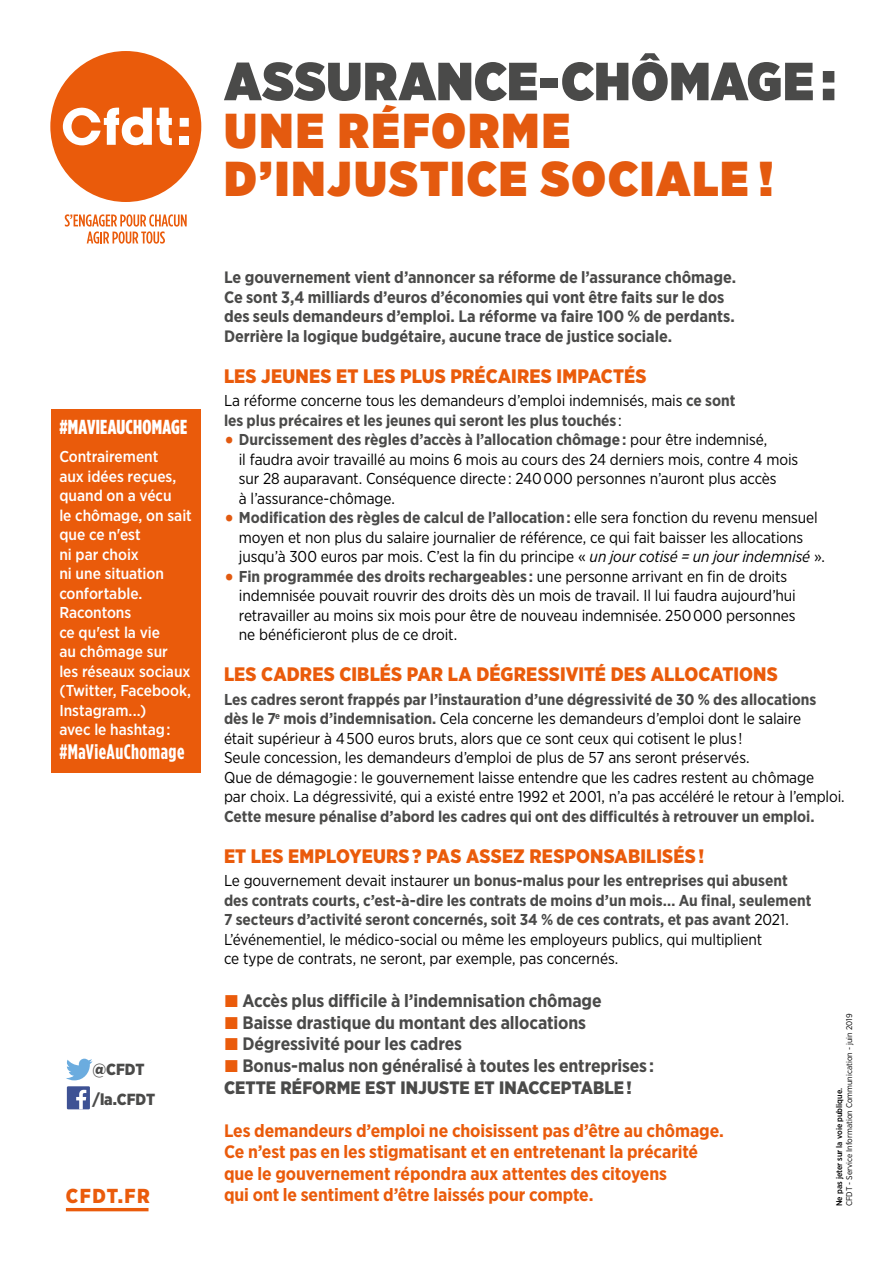
<style>
.page{position:relative;width:893px;height:1263px;background:#fff}
.page>*{position:absolute;margin:0;border:0;box-sizing:border-box;transform-origin:0 0}
.t1{font:900 53.55px "Gotham Narrow";letter-spacing:.015em;color:#4a4a49}
.t2{font:900 48.9px/48px "Gotham Narrow";letter-spacing:.05em;color:#e45a0f}
.t3{font:700 21px "Gotham Condensed";letter-spacing:.025em;color:#fff}
.t4{font:900 20.25px "Gotham Condensed";letter-spacing:.015em;color:#fff}
.t5{font:900 20.25px "Gotham Narrow";letter-spacing:.07em;color:#ea5b0b}
.t6{font:900 19.5px "Gotham Narrow";letter-spacing:.005em;color:#ea5b0b}
.t7{font:700 18px/21.6px "Gotham Narrow";letter-spacing:-.005em;color:#ea5b0b}
.t8{font:700 18px/21.6px "Gotham Narrow";letter-spacing:-.005em;color:#4a4a49}
.t9{font:900 18px "Gotham Narrow";letter-spacing:.005em;color:#4a4a49}
.t10{font:700 16.5px/19.5px "Gotham Narrow";letter-spacing:-.005em;color:#4a4a49}
.t11{font:900 16.05px/29.2px "Gotham Narrow";letter-spacing:-.005em;color:#4a4a49}
.t12{font:15.75px/19.5px "Gotham Narrow";letter-spacing:-.005em;color:#000}
.t13{font:700 15.75px/19.5px "Gotham Narrow";color:#4a4a49}
.t14{font:500 15.75px/19.5px "Gotham Narrow";letter-spacing:-.005em;color:#fff}
.t15{font:8.25px "Gotham Narrow";color:#000}
.t16{font:500 8.25px "Gotham Narrow";color:#000}
.s1{font-weight:700;color:#4a4a49}
.s2{font-weight:700;font-size:22.5px;color:#e25a10}
.s3{font-style:italic}
.s4{font-weight:400;color:#000}
</style>
<div class="page">
<div style="left:50px;top:51px;width:151px;height:151px;background:#ea5b0b;border-radius:50%"></div>
<div style="left:180px;top:118px;width:9px;height:9px;background:#fff"></div>
<div style="left:180px;top:136px;width:9px;height:9px;background:#fff"></div>
<svg style="left:63px;top:108px;width:109px;height:37px"></svg>
<svg style="left:65px;top:214px;width:122px;height:30px"></svg>
<hr style="left:66px;top:1208px;width:83px;height:3px;background:#ea5b0b">
<svg style="left:66px;top:1059px;width:27px;height:21px"></svg>
<div style="left:67px;top:1086px;width:23px;height:23px;background:#3e5294"></div>
<svg style="left:76px;top:1090px;width:10px;height:19px"></svg>
<div style="left:51px;top:409px;width:150px;height:364px;background:#ea5b0b"></div>
<h1 class="t1" style="left:224px;top:45px;width:613px">ASSURANCE-CHÔMAGE :</h1>
<h2 class="t2" style="left:224px;top:106px;width:550px">UNE RÉFORME<br>D’INJUSTICE SOCIALE !</h2>
<p class="t10" style="left:224px;top:268px;width:514px">Le gouvernement vient d’annoncer sa réforme de l’assurance chômage.<br>Ce sont 3,4 milliards d’euros d’économies qui vont être faits sur le dos des seuls demandeurs d’emploi. La réforme va faire 100 % de perdants.<br>Derrière la logique budgétaire, aucune trace de justice sociale.</p>
<p class="t6" style="left:224px;top:363px;width:424px">LES JEUNES ET LES PLUS PRÉCAIRES IMPACTÉS</p>
<p class="t12" style="left:224px;top:391px;width:513px">La réforme concerne tous les demandeurs d’emploi indemnisés, mais <span class="s1">ce sont les plus précaires et les jeunes qui seront les plus touchés</span> :</p>
<p class="t12" style="left:239px;top:430px;width:561px;text-indent:-15px"><span class="s2">•</span> <span class="s1">Durcissement des règles d’accès à l’allocation chômage :</span> pour être indemnisé,<br>il faudra avoir travaillé au moins 6 mois au cours des 24 derniers mois, contre 4 mois sur 28 auparavant. Conséquence directe : 240 000 personnes n’auront plus accès<br>à l’assurance-chômage.</p>
<p class="t12" style="left:239px;top:508px;width:588px;text-indent:-15px"><span class="s2">•</span> <span class="s1">Modification des règles de calcul de l’allocation :</span> elle sera fonction du revenu mensuel moyen et non plus du salaire journalier de référence, ce qui fait baisser les allocations jusqu’à 300 euros par mois. C’est la fin du principe « <span class="s3">un jour cotisé = un jour indemnisé</span> ».</p>
<p class="t12" style="left:239px;top:566px;width:558px;text-indent:-15px"><span class="s2">•</span> <span class="s1">Fin programmée des droits rechargeables :</span> une personne arrivant en fin de droits indemnisée pouvait rouvrir des droits dès un mois de travail. Il lui faudra aujourd’hui retravailler au moins six mois pour être de nouveau indemnisée. 250 000 personnes ne bénéficieront plus de ce droit.</p>
<p class="t6" style="left:224px;top:661px;width:555px">LES CADRES CIBLÉS PAR LA DÉGRESSIVITÉ DES ALLOCATIONS</p>
<p class="t12" style="left:224px;top:689px;width:622px"><span class="s1">Les cadres seront frappés par l’instauration d’une dégressivité de 30 % des allocations dès le 7</span><sup>e</sup> <span class="s1">mois d’indemnisation.</span> Cela concerne les demandeurs d’emploi dont le salaire<br>était supérieur à 4 500 euros bruts, alors que ce sont ceux qui cotisent le plus !<br>Seule concession, les demandeurs d’emploi de plus de 57 ans seront préservés.<br>Que de démagogie : le gouvernement laisse entendre que les cadres restent au chômage<br>par choix. La dégressivité, qui a existé entre 1992 et 2001, n’a pas accéléré le retour à l’emploi.</p>
<p class="t13" style="left:224px;top:806px;width:592px">Cette mesure pénalise d’abord les cadres qui ont des difficultés à retrouver un emploi.</p>
<p class="t6" style="left:224px;top:843px;width:482px">ET LES EMPLOYEURS ? PAS ASSEZ RESPONSABILISÉS !</p>
<p class="t13" style="left:224px;top:871px;width:589px"><span class="s4">Le gouvernement devait instaurer</span> un bonus-malus pour les entreprises qui abusent des contrats courts, c’est-à-dire les contrats de moins d’un mois… Au final, seulement 7 secteurs d’activité seront concernés, soit 34 % de ces contrats, et pas avant <span class="s4">2021.<br>L’événementiel, le médico-social ou même les employeurs publics, qui multiplient<br>ce type de contrats, ne seront, par exemple, pas concernés.</span></p>
<p class="t8" style="left:242px;top:990px;width:413px">Accès plus difficile à l’indemnisation chômage Baisse drastique du montant des allocations Dégressivité pour les cadres<br>Bonus-malus non généralisé à toutes les entreprises :</p>
<p class="t9" style="left:224px;top:1075px;width:409px">CETTE RÉFORME EST INJUSTE ET INACCEPTABLE !</p>
<p class="t7" style="left:224px;top:1119px;width:501px">Les demandeurs d’emploi ne choisissent pas d’être au chômage.<br>Ce n’est pas en les stigmatisant et en entretenant la précarité que le gouvernement répondra aux attentes des citoyens</p>
<p class="t4" style="left:59px;top:415px;width:129px">#MAVIEAUCHOMAGE</p>
<p class="t14" style="left:59px;top:446px;width:134px">Contrairement<br>aux idées reçues, quand on a vécu<br>le chômage, on sait que ce n'est<br>ni par choix<br>ni une situation confortable.<br>Racontons<br>ce qu'est la vie<br>au chômage sur<br>les réseaux sociaux (Twitter, Facebook,<br>Instagram...)<br>avec le hashtag :</p>
<h3 class="t3" style="left:59px;top:739px;width:126px">#MaVieAuChomage</h3>
<p class="t15" style="left:844px;top:1206px;width:194px;rotate:-90deg">CFDT - Service Information Communication - juin 2019</p>
<p class="t11" style="left:93px;top:1055px;width:64px">@CFDT /la.CFDT</p>
<p class="t16" style="left:834px;top:1206px;width:120px;rotate:-90deg">Ne pas jeter sur la voie publique.</p>
<p class="t5" style="left:66px;top:1182px;width:86px">CFDT.FR</p>
<p class="t7" style="left:224px;top:1184px;width:371px">qui ont le sentiment d’être laissés pour compte.</p>
</div>
